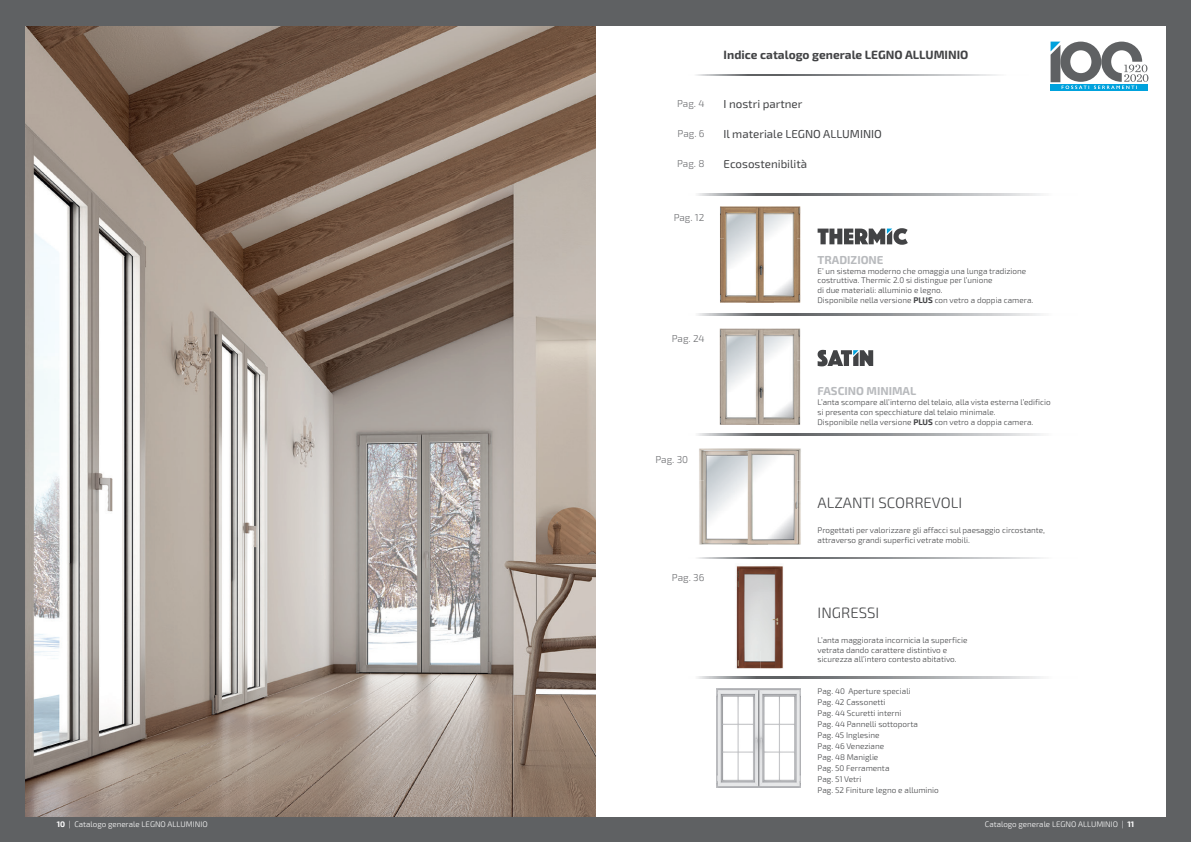
<style>
.page{position:relative;width:1191px;height:842px;background:#5f6163}
.page>*{position:absolute;margin:0;border:0;box-sizing:border-box;transform-origin:0 0}
.t1{font:300 15px "Exo 2";color:#424345}
.t2{font:700 12px "Exo 2";color:#424345}
.t3{font:11.6px "Exo 2";color:#424345}
.t4{font:700 11.5px "Exo 2";color:#b8babd}
.t5{font:300 10px "Exo 2";color:#6c6d70}
.t6{font:300 8.2px/11px "Exo 2";color:#424345}
.t7{font:300 8px "Exo 2";color:#fff}
.s1{font-weight:700}
</style>
<div class="page">
<div style="left:26px;top:26px;width:1139px;height:790px;background:#fff"></div>
<svg style="left:698px;top:194px;width:65px;height:2px"></svg>
<svg style="left:763px;top:194px;width:278px;height:2px"></svg>
<svg style="left:696px;top:74px;width:57px;height:2px"></svg>
<svg style="left:753px;top:74px;width:244px;height:2px"></svg>
<svg style="left:698px;top:314px;width:65px;height:2px"></svg>
<svg style="left:763px;top:314px;width:278px;height:2px"></svg>
<svg style="left:698px;top:434px;width:65px;height:2px"></svg>
<svg style="left:763px;top:434px;width:278px;height:2px"></svg>
<svg style="left:698px;top:557px;width:65px;height:2px"></svg>
<svg style="left:763px;top:557px;width:278px;height:2px"></svg>
<svg style="left:698px;top:677px;width:33px;height:1px"></svg>
<svg style="left:790px;top:677px;width:251px;height:1px"></svg>
<div style="left:1050px;top:84px;width:98px;height:7px;background:#00a2dd"></div>
<svg style="left:1050px;top:42px;width:98px;height:47px"></svg>
<img style="left:720px;top:206px;width:80px;height:32px">
<img style="left:720px;top:238px;width:27px;height:65px">
<img style="left:774px;top:238px;width:26px;height:65px">
<img style="left:747px;top:299px;width:27px;height:4px">
<img style="left:724px;top:211px;width:72px;height:88px">
<svg style="left:817px;top:228px;width:90px;height:17px"></svg>
<img style="left:719px;top:329px;width:81px;height:32px">
<img style="left:719px;top:361px;width:27px;height:64px">
<img style="left:773px;top:361px;width:27px;height:64px">
<img style="left:746px;top:422px;width:27px;height:3px">
<img style="left:723px;top:333px;width:73px;height:89px">
<svg style="left:817px;top:350px;width:56px;height:16px"></svg>
<img style="left:731px;top:566px;width:59px;height:113px">
<img style="left:731px;top:677px;width:32px;height:1px">
<svg style="left:763px;top:677px;width:27px;height:1px"></svg>
<img style="left:716px;top:688px;width:84px;height:100px">
<img style="left:26px;top:26px;width:569px;height:790px">
<img style="left:699px;top:448px;width:102px;height:32px">
<img style="left:699px;top:480px;width:33px;height:65px">
<img style="left:767px;top:480px;width:34px;height:65px">
<img style="left:732px;top:541px;width:35px;height:4px">
<img style="left:704px;top:452px;width:92px;height:89px">
<p class="t5" style="left:677px;top:98px;width:29px">Pag. 4</p>
<p class="t5" style="left:677px;top:128px;width:28px">Pag. 6</p>
<p class="t5" style="left:677px;top:158px;width:29px">Pag. 8</p>
<p class="t5" style="left:673px;top:211px;width:32px">Pag. 12</p>
<p class="t5" style="left:671px;top:332px;width:34px">Pag. 24</p>
<p class="t5" style="left:655px;top:454px;width:34px">Pag. 30</p>
<p class="t5" style="left:672px;top:572px;width:34px">Pag. 36</p>
<h2 class="t2" style="left:723px;top:48px;width:246px">Indice catalogo generale LEGNO ALLUMINIO</h2>
<h3 class="t3" style="left:723px;top:97px;width:80px">I nostri partner</h3>
<h3 class="t3" style="left:723px;top:127px;width:160px">Il materiale LEGNO ALLUMINIO</h3>
<h3 class="t3" style="left:723px;top:157px;width:85px">Ecosostenibilità</h3>
<h3 class="t4" style="left:817px;top:253px;width:67px">TRADIZIONE</h3>
<p class="t6" style="left:817px;top:266px;width:217px;line-height:9.8px">E’ un sistema moderno che omaggia una lunga tradizione costruttiva. Thermic 2.0 si distingue per l’unione<br>di due materiali: alluminio e legno.<br>Disponibile nella versione <span class="s1">PLUS</span> con vetro a doppia camera.</p>
<h3 class="t4" style="left:817px;top:385px;width:100px">FASCINO MINIMAL</h3>
<p class="t6" style="left:817px;top:398px;width:234px;line-height:9.8px">L’anta scompare all’interno del telaio, alla vista esterna l’edificio si presenta con specchiature dal telaio minimale.<br>Disponibile nella versione <span class="s1">PLUS</span> con vetro a doppia camera.</p>
<h1 class="t1" style="left:817px;top:494px;width:146px">ALZANTI SCORREVOLI</h1>
<p class="t6" style="left:817px;top:526px;width:229px;line-height:9.8px">Progettati per valorizzare gli affacci sul paesaggio circostante, attraverso grandi superfici vetrate mobili.</p>
<h1 class="t1" style="left:817px;top:604px;width:63px">INGRESSI</h1>
<p class="t6" style="left:817px;top:635px;width:151px;line-height:9.8px">L’anta maggiorata incornicia la superficie vetrata dando carattere distintivo e sicurezza all’intero contesto abitativo.</p>
<p class="t6" style="left:817px;top:686px;width:123px">Pag. 40 Aperture speciali<br>Pag. 42 Cassonetti<br>Pag. 44 Scuretti interni<br>Pag. 44 Pannelli sottoporta<br>Pag. 45 Inglesine<br>Pag. 46 Veneziane<br>Pag. 48 Maniglie<br>Pag. 50 Ferramenta<br>Pag. 51 Vetri<br>Pag. 52 Finiture legno e alluminio</p>
<p class="t7" style="left:57px;top:820px;width:152px"><span class="s1">10</span> | Catalogo generale LEGNO ALLUMINIO</p>
<p class="t7" style="left:984px;top:820px;width:151px">Catalogo generale LEGNO ALLUMINIO | <span class="s1">11</span></p>
</div>
